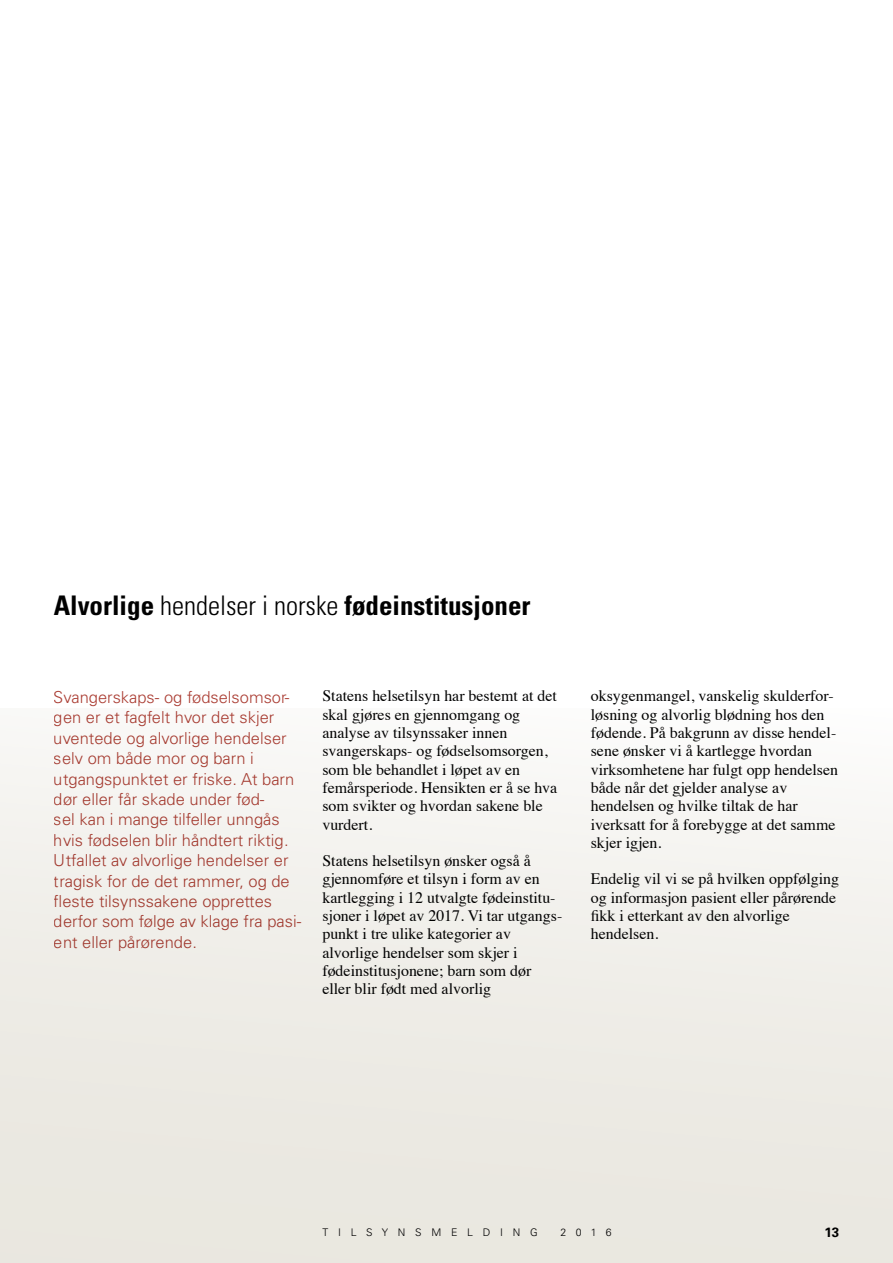
<style>
.page{position:relative;width:893px;height:1263px;background:#fff}
.page>*{position:absolute;margin:0;border:0;box-sizing:border-box;transform-origin:0 0}
.t1{font:700 condensed 27px "Univers";color:#000}
.t2{font:300 16.5px/20.4px "Univers LT Std";color:#ab3e34}
.t3{font:15.9px/18.3px "Times";color:#000}
.t4{font:700 13.5px "Univers";color:#000}
.t5{font:300 10.5px "Univers";letter-spacing:.93em;color:#000}
.s1{font-family:"Univers LT Std";font-weight:300}
</style>
<div class="page">
<div style="left:0;top:708px;width:893px;height:555px;background:linear-gradient(to bottom,#f9f9f7,#e7e5dc)"></div>
<h1 class="t1" style="left:54px;top:589px;width:478px">Alvorlige <span class="s1">hendelser i norske</span> fødeinstitusjoner</h1>
<p class="t2" style="left:54px;top:687px;width:249px">Svangerskaps- og fødselsomsor&shy;gen er et fagfelt hvor det skjer uventede og alvorlige hendelser selv om både mor og barn i utgangspunktet er friske. At barn dør eller får skade under fød-<br>sel kan i mange tilfeller unngås hvis fødselen blir håndtert riktig.<br>Utfallet av alvorlige hendelser er tragisk for de det rammer, og de fleste tilsynssakene opprettes derfor som følge av klage fra pasi&shy;ent eller pårørende.</p>
<p class="t3" style="left:322px;top:685px;width:236px">Statens helsetilsyn har bestemt at det skal gjøres en gjennomgang og analyse av tilsynssaker innen svangerskaps- og fødselsomsorgen, som ble behandlet i løpet av en femårsperiode. Hensikten er å se hva som svikter og hvordan sakene ble vurdert.</p>
<p class="t3" style="left:322px;top:850px;width:241px">Statens helsetilsyn ønsker også å gjennomføre et tilsyn i form av en kartlegging i 12 utvalgte fødeinstitu&shy;sjoner i løpet av 2017. Vi tar utgangs&shy;punkt i tre ulike kategorier av alvorlige hendelser som skjer i fødeinstitusjonene; barn som dør eller blir født med alvorlig</p>
<p class="t3" style="left:591px;top:685px;width:249px">oksygenmangel, vanskelig skulderfor&shy;løsning og alvorlig blødning hos den fødende. På bakgrunn av disse hendel&shy;sene ønsker vi å kartlegge hvordan virksomhetene har fulgt opp hendelsen både når det gjelder analyse av hendelsen og hvilke tiltak de har iverksatt for å forebygge at det samme skjer igjen.</p>
<p class="t3" style="left:591px;top:868px;width:250px">Endelig vil vi se på hvilken oppfølging og informasjon pasient eller pårørende fikk i etterkant av den alvorlige hendelsen.</p>
<p class="t5" style="left:323px;top:1226px;width:217px">TILSYNSMELDING</p>
<p class="t5" style="left:560px;top:1226px;width:53px">2016</p>
<p class="t4" style="left:824px;top:1223px;width:17px">13</p>
</div>
